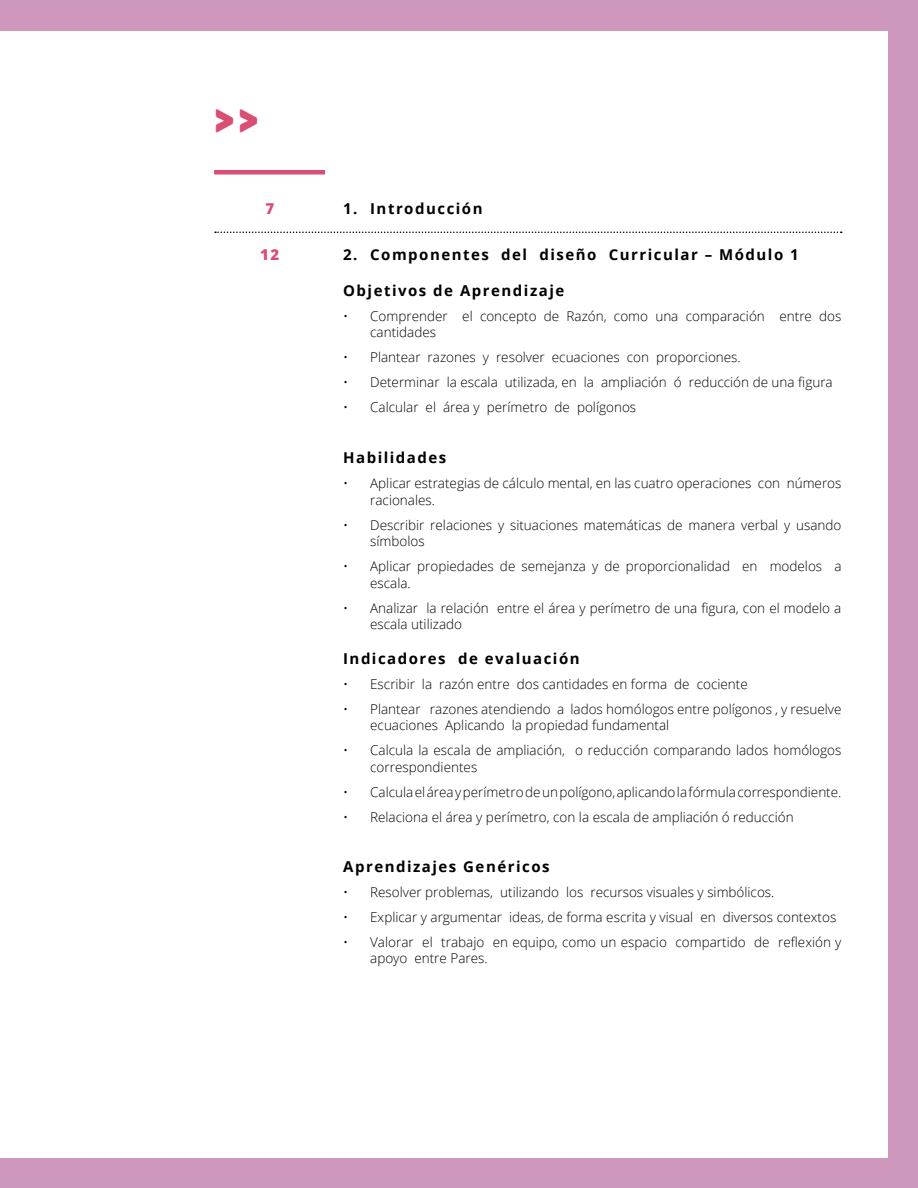
<style>
.page{position:relative;width:918px;height:1188px;background:#fff}
.page>*{position:absolute;margin:0;border:0;box-sizing:border-box;transform-origin:0 0}
.t1{font:40.5px "Panton Black Caps";color:#da4e74}
.t2{font:700 15px "Open Sans";letter-spacing:.1em;color:#000}
.t3{font:800 15px "Open Sans";color:#da4e74}
.t4{font:300 13.5px/16.5px "Open Sans";color:#000}
</style>
<div class="page">
<div style="left:0;top:0;width:917px;height:30px;background:#ce98bc"></div>
<div style="left:889px;top:1px;width:29px;height:1187px;background:#ce98bc"></div>
<div style="left:0;top:1159px;width:917px;height:29px;background:#ce98bc"></div>
<div style="left:214px;top:170px;width:111px;height:5px;background:#da4e74"></div>
<svg style="left:215px;top:232px;width:627px;height:1px"></svg>
<h1 class="t1" style="left:214px;top:93px;width:45px">&gt;&gt;</h1>
<p class="t3" style="left:265px;top:197px;width:10px">7</p>
<p class="t3" style="left:260px;top:243px;width:21px">12</p>
<p class="t2" style="left:343px;top:198px;width:141px">1. Introducción</p>
<p class="t2" style="left:343px;top:244px;width:457px">2. Componentes del diseño Curricular – Módulo 1</p>
<p class="t2" style="left:343px;top:280px;width:223px">Objetivos de Aprendizaje</p>
<p class="t4" style="left:370px;top:307px;width:473px;text-indent:-27px">• Comprender el concepto de Razón, como una comparación entre dos cantidades</p>
<p class="t4" style="left:343px;top:349px;width:399px">• Plantear razones y resolver ecuaciones con proporciones.</p>
<p class="t4" style="left:343px;top:374px;width:491px">• Determinar la escala utilizada, en la ampliación ó reducción de una figura</p>
<p class="t4" style="left:343px;top:399px;width:295px">• Calcular el área y perímetro de polígonos</p>
<p class="t2" style="left:343px;top:447px;width:105px">Habilidades</p>
<p class="t4" style="left:370px;top:475px;width:473px;text-indent:-27px">• Aplicar estrategias de cálculo mental, en las cuatro operaciones con números racionales.</p>
<p class="t4" style="left:370px;top:516px;width:473px;text-indent:-27px">• Describir relaciones y situaciones matemáticas de manera verbal y usando símbolos</p>
<p class="t4" style="left:370px;top:558px;width:473px;text-indent:-27px">• Aplicar propiedades de semejanza y de proporcionalidad en modelos a escala.</p>
<p class="t4" style="left:370px;top:599px;width:473px;text-indent:-27px">• Analizar la relación entre el área y perímetro de una figura, con el modelo a escala utilizado</p>
<p class="t2" style="left:343px;top:648px;width:238px">Indicadores de evaluación</p>
<p class="t4" style="left:343px;top:675px;width:406px">• Escribir la razón entre dos cantidades en forma de cociente</p>
<p class="t4" style="left:370px;top:700px;width:473px;text-indent:-27px">• Plantear razones atendiendo a lados homólogos entre polígonos , y resuelve ecuaciones Aplicando la propiedad fundamental</p>
<p class="t4" style="left:370px;top:742px;width:473px;text-indent:-27px">• Calcula la escala de ampliación, o reducción comparando lados homólogos correspondientes</p>
<p class="t4" style="left:343px;top:783px;width:500px">• Calcula el área y perímetro de un polígono, aplicando la fórmula correspondiente.</p>
<p class="t4" style="left:343px;top:808px;width:452px">• Relaciona el área y perímetro, con la escala de ampliación ó reducción</p>
<p class="t2" style="left:343px;top:856px;width:208px">Aprendizajes Genéricos</p>
<p class="t4" style="left:343px;top:883px;width:433px">• Resolver problemas, utilizando los recursos visuales y simbólicos.</p>
<p class="t4" style="left:343px;top:908px;width:495px">• Explicar y argumentar ideas, de forma escrita y visual en diversos contextos</p>
<p class="t4" style="left:370px;top:933px;width:473px;text-indent:-27px">• Valorar el trabajo en equipo, como un espacio compartido de reflexión y apoyo entre Pares.</p>
</div>
